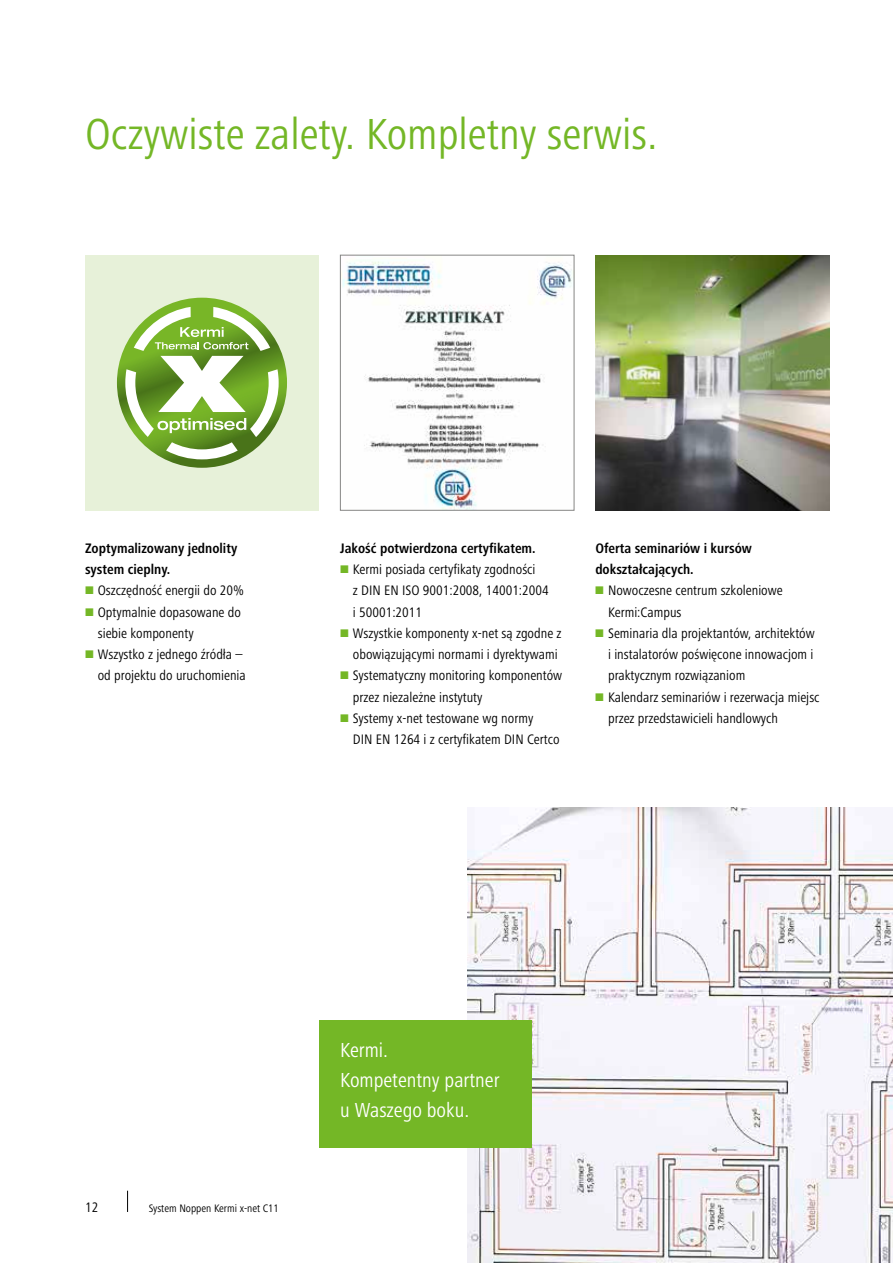
<style>
.page{position:relative;width:893px;height:1263px;background:#fff}
.page>*{position:absolute;margin:0;border:0;box-sizing:border-box;transform-origin:0 0}
.t1{font:condensed 45px "Frutiger Next LTW1 G";color:#74b726}
.t2{font:condensed 21px/29.7px "Frutiger Next LTW1 G";color:#fff}
.t3{font:condensed 14.25px/21.3px "Frutiger Next LTW1 G";color:#000}
.t4{font:700 condensed 14.25px/21.3px "Frutiger Next LTW1 G";color:#000}
.t5{font:condensed 11.25px "Frutiger Next LTW1 G";color:#000}
</style>
<div class="page">
<svg style="left:127px;top:1191px;width:1px;height:21px"></svg>
<img style="left:468px;top:808px;width:425px;height:455px">
<img style="left:342px;top:260px;width:230px;height:248px">
<div style="left:340px;top:255px;width:234px;height:255px;border:1px solid #868685"></div>
<img style="left:595px;top:255px;width:234px;height:255px">
<div style="left:319px;top:1020px;width:212px;height:128px;background:#74b726"></div>
<div style="left:85px;top:255px;width:234px;height:255px;background:#e7f1d9"></div>
<svg style="left:117px;top:298px;width:170px;height:170px;background:#679b26"></svg>
<svg style="left:125px;top:307px;width:154px;height:152px;background:#a3c47a"></svg>
<h1 class="t1" style="left:85px;top:108px;width:574px">Oczywiste zalety. Kompletny serwis.</h1>
<p class="t4" style="left:85px;top:537px;width:154px">Zoptymalizowany jednolity system cieplny.</p>
<p class="t3" style="left:98px;top:580px;width:150px">Oszczędność energii do 20%<br>Optymalnie dopasowane do siebie komponenty<br>Wszystko z jednego źródła – od projektu do uruchomienia</p>
<p class="t4" style="left:340px;top:537px;width:197px">Jakość potwierdzona certyfikatem.</p>
<p class="t3" style="left:353px;top:559px;width:211px">Kermi posiada certyfikaty zgodności<br>z DIN EN ISO 9001:2008, 14001:2004<br>i 50001:2011<br>Wszystkie komponenty x-net są zgodne z obowiązującymi normami i dyrektywami Systematyczny monitoring komponentów przez niezależne instytuty<br>Systemy x-net testowane wg normy<br>DIN EN 1264 i z certyfikatem DIN Certco</p>
<p class="t4" style="left:595px;top:537px;width:158px">Oferta seminariów i kursów dokształcających.</p>
<p class="t3" style="left:608px;top:580px;width:213px">Nowoczesne centrum szkoleniowe Kermi:Campus<br>Seminaria dla projektantów, architektów i instalatorów poświęcone innowacjom i praktycznym rozwiązaniom<br>Kalendarz seminariów i rezerwacja miejsc przez przedstawicieli handlowych</p>
<p class="t3" style="left:85px;top:1196px;width:15px">12</p>
<p class="t5" style="left:149px;top:1202px;width:131px">System Noppen Kermi x-net C11</p>
<h2 class="t2" style="left:340px;top:1035px;width:161px">Kermi.<br>Kompetentny partner u Waszego boku.</h2>
</div>
